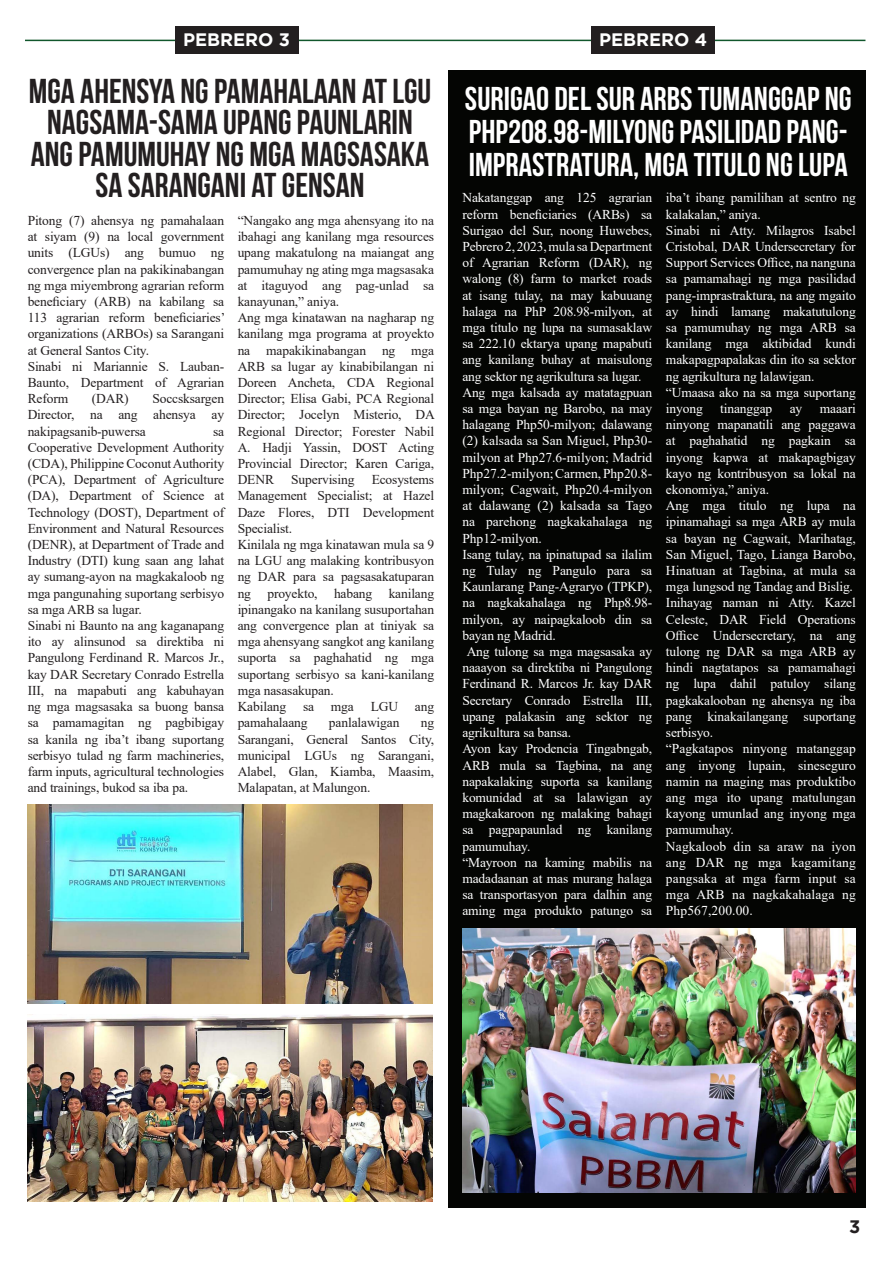
<style>
.page{position:relative;width:893px;height:1263px;background:#fff}
.page>*{position:absolute;margin:0;border:0;box-sizing:border-box;transform-origin:0 0}
.t1{font:700 34.5px/31.5px "Bebas Neue";color:#231f20;text-align:center}
.t2{font:700 33px/33px "Bebas Neue";color:#fff;text-align:justify}
.t3{font:700 18px "Gotham";color:#fff}
.t4{font:700 18px "Gotham";color:#231f20}
.t5{font:13.5px/16.2px "Times New Roman";letter-spacing:-.01em;color:#fff;text-align:justify}
.t6{font:13.5px/16.2px "Times New Roman";letter-spacing:-.01em;color:#231f20;text-align:justify}
</style>
<div class="page">
<hr style="left:25px;top:40px;width:840px;height:1px;background:#11572c">
<div style="left:175px;top:26px;width:124px;height:27px;background:#231f20"></div>
<img style="left:28px;top:804px;width:405px;height:199px">
<img style="left:28px;top:1015px;width:404px;height:186px">
<div style="left:591px;top:26px;width:124px;height:27px;background:#231f20"></div>
<div style="left:448px;top:71px;width:418px;height:1137px;background:#040503"></div>
<img style="left:462px;top:928px;width:394px;height:264px">
<p class="t3" style="left:183px;top:29px;width:109px">PEBRERO 3</p>
<p class="t1" style="left:29px;top:74px;width:404px">MGA AHENSYA NG PAMAHALAAN AT LGU<br>NAGSAMA-SAMA UPANG PAUNLARIN<br>ANG PAMUMUHAY NG MGA MAGSASAKA<br>SA SARANGANI AT GENSAN</p>
<p class="t6" style="left:28px;top:212px;width:199px">Pitong (7) ahensya ng pamahalaan at siyam (9) na local government units (LGUs) ang bumuo ng convergence plan na pakikinabangan ng mga miyembrong agrarian reform beneficiary (ARB) na kabilang sa 113 agrarian reform beneficiaries’ organizations (ARBOs) sa Sarangani at General Santos City.</p>
<p class="t6" style="left:28px;top:358px;width:198px">Sinabi ni Mariannie S. Lauban-Baunto, Department of Agrarian Reform</p>
<p class="t6" style="left:238px;top:212px;width:198px">“Nangako ang mga ahensyang ito na ibahagi ang kanilang mga resources upang makatulong na maiangat ang pamumuhay ng ating mga magsasaka at itaguyod ang pag-unlad sa kanayunan,” aniya.</p>
<p class="t6" style="left:238px;top:309px;width:199px">Ang mga kinatawan na nagharap ng kanilang mga programa at proyekto na mapakikinabangan ng mga ARB sa lugar ay kinabibilangan ni Doreen Ancheta, CDA Regional Director; Elisa Gabi, PCA Regional Director; Jocelyn Misterio, DA Regional Director; Forester Nabil A. Hadji Yassin, DOST Acting Provincial Director; Karen Cariga, DENR</p>
<p class="t6" style="left:28px;top:390px;width:198px;text-indent:125px">Soccsksargen Director, na ang ahensya ay nakipagsanib-puwersa</p>
<p class="t6" style="left:92px;top:390px;width:38px">(DAR)</p>
<p class="t6" style="left:28px;top:423px;width:198px;text-indent:185px">sa Cooperative Development Authority (CDA), Philippine Coconut Authority (PCA), Department of Agriculture (DA), Department of Science at Technology (DOST), Department of Environment and Natural Resources (DENR), at Department of Trade and Industry (DTI) kung saan ang lahat ay sumang-ayon na magkakaloob ng mga pangunahing suportang serbisyo sa mga ARB sa lugar.</p>
<p class="t6" style="left:28px;top:617px;width:198px">Sinabi ni Baunto na ang kaganapang ito ay alinsunod sa direktiba ni Pangulong Ferdinand R. Marcos Jr., kay DAR Secretary Conrado Estrella III, na mapabuti ang kabuhayan ng mga magsasaka sa buong bansa sa pamamagitan ng pagbibigay sa kanila ng iba’t ibang suportang serbisyo tulad ng farm machineries, farm inputs, agricultural technologies and trainings, bukod sa iba pa.</p>
<p class="t6" style="left:291px;top:471px;width:65px">Supervising</p>
<p class="t6" style="left:238px;top:471px;width:198px;text-indent:134px">Ecosystems Management Specialist; at Hazel Daze Flores, DTI Development Specialist.</p>
<p class="t6" style="left:238px;top:536px;width:198px">Kinilala ng mga kinatawan mula sa 9 na LGU ang malaking kontribusyon ng DAR para sa pagsasakatuparan ng proyekto, habang kanilang ipinangako na kanilang susuportahan ang convergence plan at tiniyak sa mga ahensyang sangkot ang kanilang suporta sa paghahatid ng mga suportang serbisyo sa kani-kanilang mga nasasakupan.</p>
<p class="t6" style="left:238px;top:698px;width:198px">Kabilang sa mga LGU ang pamahalaang</p>
<p class="t6" style="left:329px;top:714px;width:72px">panlalawigan</p>
<p class="t6" style="left:238px;top:714px;width:198px;text-indent:183px">ng Sarangani, General Santos City, municipal LGUs ng Sarangani, Alabel, Glan, Kiamba, Maasim, Malapatan, at Malungon.</p>
<p class="t3" style="left:599px;top:29px;width:109px">PEBRERO 4</p>
<p class="t2" style="left:465px;top:82px;width:388px">SURIGAO DEL SUR ARBS TUMANGGAP NG PHP208.98-MILYONG PASILIDAD PANG-IMPRASTRATURA, MGA TITULO NG LUPA</p>
<p class="t5" style="left:462px;top:189px;width:191px">Nakatanggap ang 125 agrarian reform beneficiaries (ARBs) sa Surigao del Sur, noong Huwebes, Pebrero 2, 2023, mula sa Department of Agrarian Reform (DAR), ng walong (8) farm to market roads at isang tulay, na may kabuuang halaga na PhP 208.98-milyon, at mga titulo ng lupa na sumasaklaw sa 222.10 ektarya upang mapabuti ang kanilang buhay at maisulong ang sektor ng agrikultura sa lugar.</p>
<p class="t5" style="left:462px;top:384px;width:191px">Ang mga kalsada ay matatagpuan sa mga bayan ng Barobo, na may halagang Php50-milyon; dalawang (2) kalsada sa San Miguel, Php30- milyon at Php27.6-milyon; Madrid Php27.2-milyon; Carmen, Php20.8- milyon; Cagwait, Php20.4-milyon at dalawang (2) kalsada sa Tago na parehong nagkakahalaga ng Php12-milyon.</p>
<p class="t5" style="left:462px;top:546px;width:191px">Isang tulay, na ipinatupad sa ilalim ng Tulay ng Pangulo para sa Kaunlarang Pang-Agraryo (TPKP), na nagkakahalaga ng Php8.98- milyon, ay naipagkaloob din sa bayan ng Madrid.</p>
<p class="t5" style="left:462px;top:643px;width:191px;text-indent:4px">Ang tulong sa mga magsasaka ay naaayon sa direktiba ni Pangulong Ferdinand R. Marcos Jr. kay DAR Secretary Conrado Estrella III, upang palakasin ang sektor ng agrikultura sa bansa.</p>
<p class="t5" style="left:462px;top:740px;width:191px">Ayon kay Prodencia Tingabngab, ARB mula sa Tagbina, na ang napakalaking suporta sa kanilang komunidad at sa lalawigan ay magkakaroon ng malaking bahagi sa pagpapaunlad ng kanilang pamumuhay.</p>
<p class="t5" style="left:462px;top:854px;width:191px">“Mayroon na kaming mabilis na madadaanan at mas murang halaga sa transportasyon para dalhin ang aming mga produkto patungo sa</p>
<p class="t5" style="left:666px;top:189px;width:191px">iba’t ibang pamilihan at sentro ng kalakalan,” aniya.</p>
<p class="t5" style="left:666px;top:222px;width:191px">Sinabi ni Atty. Milagros Isabel Cristobal, DAR Undersecretary for Support Services Office, na nanguna sa pamamahagi ng mga pasilidad pang-imprastraktura, na ang mgaito ay hindi lamang makatutulong sa pamumuhay ng mga ARB sa kanilang mga aktibidad kundi makapagpapalakas din ito sa sektor ng agrikultura ng lalawigan.</p>
<p class="t5" style="left:666px;top:384px;width:191px">“Umaasa ako na sa mga suportang inyong</p>
<p class="t5" style="left:666px;top:400px;width:191px;text-indent:154px">maaari ninyong mapanatili ang paggawa at paghahatid ng pagkain sa inyong kapwa at makapagbigay kayo ng kontribusyon sa lokal na ekonomiya,” aniya.</p>
<p class="t5" style="left:666px;top:497px;width:191px">Ang mga titulo ng lupa na ipinamahagi sa mga ARB ay mula sa bayan ng Cagwait, Marihatag, San Miguel, Tago, Lianga Barobo, Hinatuan at Tagbina, at mula sa mga lungsod ng Tandag and Bislig.</p>
<p class="t5" style="left:666px;top:594px;width:191px">Inihayag naman ni Atty. Kazel Celeste, DAR Field Operations Office Undersecretary, na ang tulong ng DAR sa mga ARB ay hindi nagtatapos sa pamamahagi ng lupa dahil patuloy silang pagkakalooban ng ahensya ng iba pang kinakailangang suportang serbisyo.</p>
<p class="t5" style="left:666px;top:740px;width:191px">“Pagkatapos ninyong matanggap ang inyong lupain, sineseguro namin na maging mas produktibo ang mga ito upang matulungan kayong umunlad ang inyong mga pamumuhay.</p>
<p class="t5" style="left:666px;top:837px;width:191px">Nagkaloob din sa araw na iyon ang DAR ng mga kagamitang pangsaka at mga farm input sa mga ARB na nagkakahalaga ng Php567,200.00.</p>
<p class="t5" style="left:720px;top:400px;width:54px">tinanggap</p>
<p class="t5" style="left:790px;top:400px;width:14px">ay</p>
<h3 class="t4" style="left:849px;top:1216px;width:13px">3</h3>
</div>
